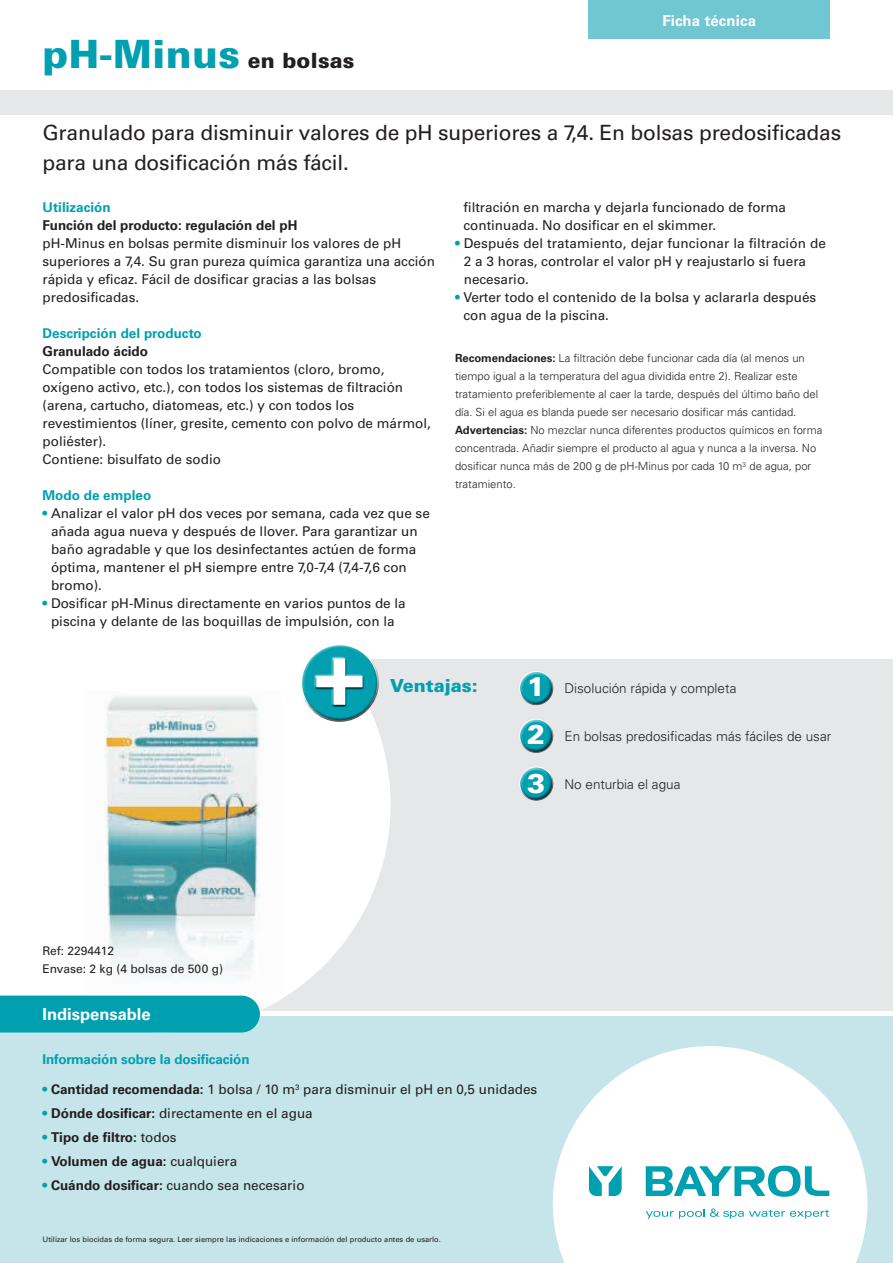
<style>
.page{position:relative;width:893px;height:1263px;background:#fff}
.page>*{position:absolute;margin:0;border:0;box-sizing:border-box;transform-origin:0 0}
.t1{font:700 86.7px "Univers LT Std";color:#fff}
.t2{font:900 39px "Univers LT Std";letter-spacing:.01em;color:#00a0b0}
.t3{font:900 27px "Univers LT Std";color:#fff}
.t4{font:21px/30px "Univers LT Std";letter-spacing:-.01em;color:#231f20}
.t5{font:900 18px "Univers LT Std";color:#00a0b0}
.t6{font:700 16.5px "Univers LT Std";color:#fff}
.t7{font:700 15px "Univers LT Std";letter-spacing:.01em;color:#fff}
.t8{font:13.5px/18px "Univers LT Std";color:#231f20}
.t9{font:700 13.5px "Univers LT Std";color:#231f20}
.t10{font:300 13.5px "Univers LT Std";color:#231f20}
.t11{font:700 13.5px "Univers LT Std";color:#00a0b0}
.t12{font:12px/18px "Univers LT Std";color:#231f20}
.t13{font:300 11.25px/18px "Univers LT Std";color:#231f20}
.t14{font:7.5px "Univers LT Std";color:#231f20}
.s1{font-size:21px;color:#231f20}
.s2{color:#00a0b0}
.s3{font-weight:700}
.s4{font-weight:400;color:#00a0b0}
.s5{font-weight:400}
</style>
<div class="page">
<div style="left:0;top:1016px;width:893px;height:247px;background:#c5e5ea"></div>
<div style="left:163px;top:660px;width:730px;height:351px;background:#e6e7e9"></div>
<div style="left:0;top:91px;width:893px;height:24px;background:#e6e7e9"></div>
<svg style="left:553px;top:1046px;width:314px;height:217px;fill:#fff"></svg>
<svg style="left:163px;top:659px;width:228px;height:351px;fill:#fff"></svg>
<div style="left:588px;top:0;width:242px;height:38px;background:#71c7d1"></div>
<div style="left:297px;top:639px;width:79px;height:64px;background:#fff;opacity:.75"></div>
<div style="left:301px;top:656px;width:82px;height:67px;background:#231f20;opacity:.75"></div>
<div style="left:315px;top:657px;width:49px;height:49px;background:#fff;opacity:.75"></div>
<div style="left:315px;top:658px;width:50px;height:49px;background:#231f20;opacity:.75"></div>
<div style="left:517px;top:668px;width:37px;height:30px;background:#fff;opacity:.75"></div>
<div style="left:518px;top:676px;width:40px;height:29px;background:#231f20;opacity:.75"></div>
<div style="left:517px;top:715px;width:37px;height:31px;background:#fff;opacity:.75"></div>
<div style="left:518px;top:724px;width:40px;height:29px;background:#231f20;opacity:.75"></div>
<div style="left:517px;top:763px;width:37px;height:30px;background:#fff;opacity:.75"></div>
<div style="left:518px;top:771px;width:40px;height:30px;background:#231f20;opacity:.75"></div>
<svg style="left:646px;top:1165px;width:183px;height:32px;background:#86d2d9"></svg>
<svg style="left:646px;top:1208px;width:183px;height:11px;background:#ceecef"></svg>
<svg style="left:589px;top:1166px;width:33px;height:30px"></svg>
<div style="left:0;top:995px;width:260px;height:37px;background:#00a0b0"></div>
<img style="left:104px;top:691px;width:177px;height:301px">
<h2 class="t2" style="left:43px;top:30px;width:314px">pH-Minus <span class="s1">en bolsas</span></h2>
<p class="t7" style="left:662px;top:12px;width:95px">Ficha técnica</p>
<h3 class="t4" style="left:43px;top:118px;width:800px">Granulado para disminuir valores de pH superiores a 7,4. En bolsas predosificadas para una dosificación más fácil.</h3>
<p class="t11" style="left:43px;top:200px;width:70px">Utilización</p>
<p class="t9" style="left:43px;top:218px;width:256px">Función del producto: regulación del pH</p>
<p class="t8" style="left:43px;top:235px;width:394px">pH-Minus en bolsas permite disminuir los valores de pH superiores a 7,4. Su gran pureza química garantiza una acción rápida y eficaz. Fácil de dosificar gracias a las bolsas predosificadas.</p>
<p class="t11" style="left:43px;top:326px;width:161px">Descripción del producto</p>
<p class="t9" style="left:43px;top:344px;width:107px">Granulado ácido</p>
<p class="t8" style="left:43px;top:361px;width:390px">Compatible con todos los tratamientos (cloro, bromo, oxígeno activo, etc.), con todos los sistemas de filtración (arena, cartucho, diatomeas, etc.) y con todos los revestimientos (líner, gresite, cemento con polvo de mármol, poliéster).<br>Contiene: bisulfato de sodio</p>
<p class="t11" style="left:43px;top:488px;width:110px">Modo de empleo</p>
<p class="t8" style="left:51px;top:505px;width:380px;text-indent:-8px"><span class="s2">•</span> Analizar el valor pH dos veces por semana, cada vez que se añada agua nueva y después de llover. Para garantizar un baño agradable y que los desinfectantes actúen de forma óptima, mantener el pH siempre entre 7,0-7,4 (7,4-7,6 con bromo).</p>
<p class="t8" style="left:43px;top:594px;width:365px;text-align:center"><span class="s2">•</span> Dosificar pH-Minus directamente en varios puntos de la piscina y delante de las boquillas de impulsión, con la</p>
<p class="t8" style="left:463px;top:198px;width:324px">filtración en marcha y dejarla funcionado de forma continuada. No dosificar en el skimmer.</p>
<p class="t8" style="left:464px;top:234px;width:364px;text-indent:-9px"><span class="s2">•</span> Después del tratamiento, dejar funcionar la filtración de<br>2 a 3 horas, controlar el valor pH y reajustarlo si fuera necesario.</p>
<p class="t8" style="left:463px;top:288px;width:354px;text-indent:-8px"><span class="s2">•</span> Verter todo el contenido de la bolsa y aclararla después con agua de la piscina.</p>
<p class="t13" style="left:455px;top:349px;width:369px"><span class="s3">Recomendaciones:</span> La filtración debe funcionar cada día (al menos un tiempo igual a la temperatura del agua dividida entre 2). Realizar este tratamiento preferiblemente al caer la tarde, después del último baño del día. Si el agua es blanda puede ser necesario dosificar más cantidad.<br><span class="s3">Advertencias:</span> No mezclar nunca diferentes productos químicos en forma concentrada. Añadir siempre el producto al agua y nunca a la inversa. No dosificar nunca más de 200 g de pH-Minus por cada 10 m<sup>3</sup> de agua, por tratamiento.</p>
<p class="t12" style="left:43px;top:942px;width:182px">Ref: 2294412<br>Envase: 2 kg (4 bolsas de 500 g)</p>
<h1 class="t1" style="left:314px;top:623px;width:52px">+</h1>
<h3 class="t5" style="left:390px;top:675px;width:89px">Ventajas:</h3>
<h3 class="t3" style="left:527px;top:670px;width:20px">1</h3>
<p class="t10" style="left:564px;top:680px;width:174px">Disolución rápida y completa</p>
<h3 class="t3" style="left:527px;top:717px;width:20px">2</h3>
<p class="t10" style="left:564px;top:728px;width:268px">En bolsas predosificadas más fáciles de usar</p>
<h3 class="t3" style="left:527px;top:766px;width:20px">3</h3>
<p class="t10" style="left:564px;top:776px;width:117px">No enturbia el agua</p>
<p class="t6" style="left:43px;top:1004px;width:110px">Indispensable</p>
<p class="t11" style="left:43px;top:1052px;width:209px">Información sobre la dosificación</p>
<p class="t8" style="left:43px;top:1081px;width:496px"><span class="s2">•</span> <span class="s3">Cantidad recomendada:</span> 1 bolsa / 10 m<sup>3</sup> para disminuir el pH en 0,5 unidades</p>
<p class="t8" style="left:43px;top:1105px;width:272px"><span class="s2">•</span> <span class="s3">Dónde dosificar:</span> directamente en el agua</p>
<p class="t9" style="left:43px;top:1130px;width:136px"><span class="s4">•</span> Tipo de filtro: <span class="s5">todos</span></p>
<p class="t9" style="left:43px;top:1154px;width:196px"><span class="s4">•</span> Volumen de agua: <span class="s5">cualquiera</span></p>
<p class="t8" style="left:43px;top:1177px;width:264px"><span class="s2">•</span> <span class="s3">Cuándo dosificar:</span> cuando sea necesario</p>
<p class="t14" style="left:43px;top:1235px;width:400px">Utilizar los biocidas de forma segura. Leer siempre las indicaciones e información del producto antes de usarlo.</p>
</div>
